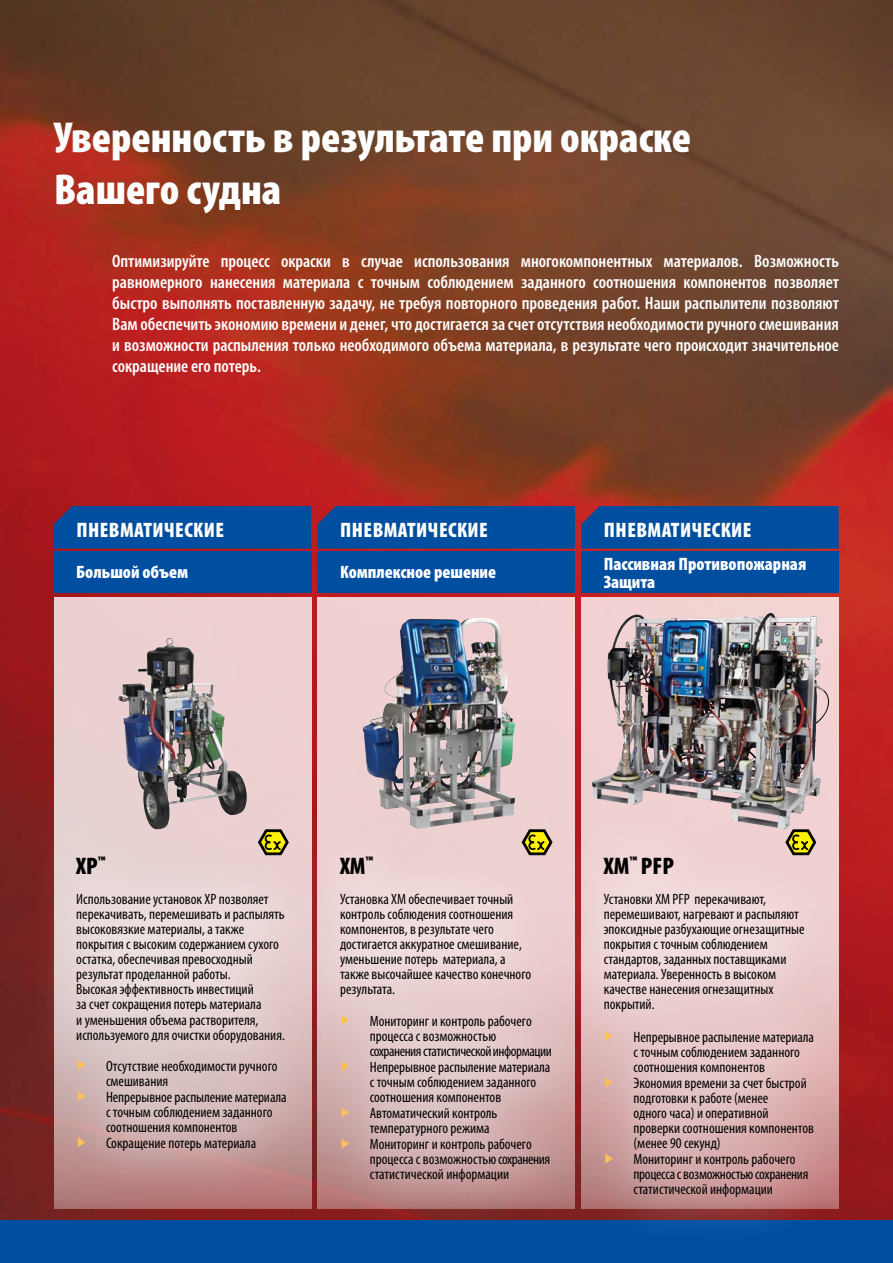
<style>
.page{position:relative;width:893px;height:1263px;background:#fff}
.page>*{position:absolute;margin:0;border:0;box-sizing:border-box;transform-origin:0 0}
.t1{font:900 condensed 43.5px/52.2px "Myriad Pro";color:#fff}
.t2{font:900 condensed 24px "Myriad Pro";color:#000}
.t3{font:900 condensed 21px "Myriad Pro";letter-spacing:.02em;color:#fff}
.t4{font:600 condensed 18px/21px "Myriad Pro";color:#fff;text-align:justify}
.t5{font:900 condensed 18px/18px "Myriad Pro";color:#fff}
.t6{font:condensed 15px/15px "Myriad Pro";color:#000}
</style>
<div class="page">
<img style="left:0;top:0;width:893px;height:1220px">
<div style="left:0;top:1220px;width:893px;height:43px;background:#004ea0"></div>
<img style="left:581px;top:597px;width:258px;height:213px">
<svg style="left:54px;top:597px;width:257px;height:612px;background:#d6bbbc"></svg>
<div style="left:318px;top:597px;width:257px;height:612px;background:#f0d1d2"></div>
<div style="left:581px;top:506px;width:258px;height:43px;background:#004ea0"></div>
<div style="left:581px;top:552px;width:258px;height:41px;background:#004ea0"></div>
<div style="left:54px;top:506px;width:257px;height:43px;background:#004ea0"></div>
<div style="left:54px;top:552px;width:257px;height:41px;background:#004ea0"></div>
<div style="left:318px;top:506px;width:257px;height:43px;background:#004ea0"></div>
<div style="left:318px;top:552px;width:257px;height:41px;background:#004ea0"></div>
<div style="left:558px;top:810px;width:298px;height:432px;background:#fff;opacity:.7"></div>
<svg style="left:605px;top:1031px;width:8px;height:10px"></svg>
<svg style="left:605px;top:1077px;width:8px;height:10px"></svg>
<svg style="left:605px;top:1153px;width:8px;height:10px"></svg>
<div style="left:294px;top:811px;width:301px;height:416px;background:#fff;opacity:.7"></div>
<svg style="left:341px;top:1015px;width:8px;height:10px"></svg>
<svg style="left:341px;top:1061px;width:8px;height:10px"></svg>
<svg style="left:341px;top:1107px;width:8px;height:10px"></svg>
<svg style="left:341px;top:1138px;width:8px;height:10px"></svg>
<div style="left:30px;top:811px;width:299px;height:385px;background:#fff;opacity:.7"></div>
<svg style="left:78px;top:1060px;width:7px;height:10px"></svg>
<svg style="left:78px;top:1091px;width:7px;height:10px"></svg>
<svg style="left:78px;top:1137px;width:7px;height:10px"></svg>
<img style="left:362px;top:618px;width:153px;height:211px">
<img style="left:592px;top:613px;width:179px;height:192px">
<svg style="left:522px;top:830px;width:30px;height:25px"></svg>
<svg style="left:258px;top:830px;width:30px;height:25px"></svg>
<svg style="left:786px;top:830px;width:30px;height:25px"></svg>
<img style="left:118px;top:638px;width:50px;height:191px">
<h1 class="t1" style="left:54px;top:112px;width:638px">Уверенность в результате при окраске<br>Вашего судна</h1>
<p class="t4" style="left:112px;top:251px;width:728px">Оптимизируйте процесс окраски в случае использования многокомпонентных материалов. Возможность равномерного нанесения материала с точным соблюдением заданного соотношения компонентов позволяет быстро выполнять поставленную задачу, не требуя повторного проведения работ. Наши распылители позволяют Вам обеспечить экономию времени и денег, что достигается за счет отсутствия необходимости ручного смешивания и возможности распыления только необходимого объема материала, в результате чего происходит значительное сокращение его потерь.</p>
<h3 class="t3" style="left:76px;top:518px;width:149px">ПНЕВМАТИЧЕСКИЕ</h3>
<h3 class="t3" style="left:340px;top:518px;width:149px">ПНЕВМАТИЧЕСКИЕ</h3>
<p class="t5" style="left:76px;top:563px;width:113px">Большой объем</p>
<p class="t5" style="left:340px;top:563px;width:158px">Комплексное решение</p>
<h3 class="t3" style="left:604px;top:518px;width:149px">ПНЕВМАТИЧЕСКИЕ</h3>
<p class="t5" style="left:604px;top:555px;width:204px">Пассивная Противопожарная<br>Защита</p>
<h2 class="t2" style="left:76px;top:853px;width:31px">XP<sup>™</sup></h2>
<p class="t6" style="left:76px;top:892px;width:210px">Использование установок XP позволяет перекачивать, перемешивать и распылять высоковязкие материалы, а также покрытия с высоким содержанием сухого остатка, обеспечивая превосходный результат проделанной работы.<br>Высокая эффективность инвестиций<br>за счет сокращения потерь материала<br>и уменьшения объема растворителя, используемого для очистки оборудования.</p>
<p class="t6" style="left:106px;top:1058px;width:182px;line-height:15.5px">Отсутствие необходимости ручного смешивания<br>Непрерывное распыление материала с точным соблюдением заданного соотношения компонентов<br>Сокращение потерь материала</p>
<h2 class="t2" style="left:340px;top:853px;width:35px">XM<sup>™</sup></h2>
<p class="t6" style="left:340px;top:892px;width:193px">Установка XM обеспечивает точный контроль соблюдения соотношения компонентов, в результате чего достигается аккуратное смешивание, уменьшение потерь материала, а также высочайшее качество конечного результата.</p>
<p class="t6" style="left:370px;top:1013px;width:184px">Мониторинг и контроль рабочего процесса с возможностью сохранения статистической информации<br>Непрерывное распыление материала с точным соблюдением заданного соотношения компонентов<br>Автоматический контроль температурного режима<br>Мониторинг и контроль рабочего процесса с возможностью сохранения статистической информации</p>
<h2 class="t2" style="left:604px;top:853px;width:72px">XM<sup>™</sup> PFP</h2>
<p class="t6" style="left:604px;top:892px;width:202px">Установки XM PFP перекачивают, перемешивают, нагревают и распыляют эпоксидные разбухающие огнезащитные покрытия с точным соблюдением стандартов, заданных поставщиками материала. Уверенность в высоком качестве нанесения огнезащитных покрытий.</p>
<p class="t6" style="left:633px;top:1029px;width:182px">Непрерывное распыление материала с точным соблюдением заданного соотношения компонентов<br>Экономия времени за счет быстрой подготовки к работе (менее<br>одного часа) и оперативной проверки соотношения компонентов (менее 90 секунд)<br>Мониторинг и контроль рабочего процесса с возможностью сохранения статистической информации</p>
</div>
